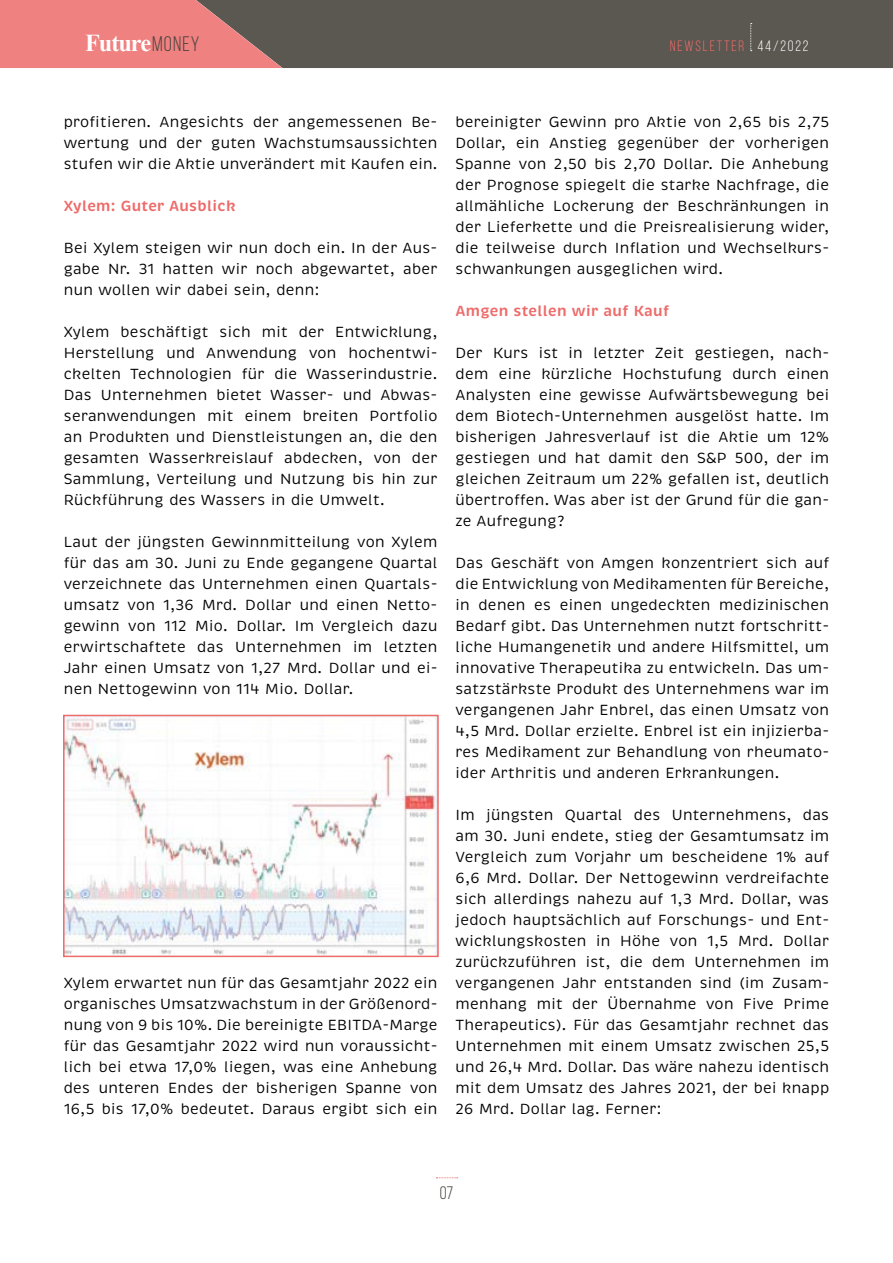
<style>
.page{position:relative;width:893px;height:1263px;background:#fff}
.page>*{position:absolute;margin:0;border:0;box-sizing:border-box;transform-origin:0 0}
.t1{font:700 24.3px "Times New Roman";letter-spacing:-.04em;color:#fff}
.t2{font:18px "Bebas Neue";color:#49443e}
.t3{font:15px/21px "Brevia";letter-spacing:.02em;color:#000;text-align:justify}
.t4{font:600 15px "Brevia";letter-spacing:.02em;color:#ed6b6a}
.t5{font:15px "Bebas Neue";letter-spacing:.12em;color:#ed6b6a}
.s1{font-family:"Bebas Neue";font-weight:400;font-size:21px;color:#49443e}
.s2{color:#fff}
</style>
<div class="page">
<svg style="left:436px;top:1177px;width:22px;height:1px"></svg>
<div style="left:282px;top:0;width:611px;height:68px;background:#5b5751"></div>
<svg style="left:0;top:0;width:282px;height:68px;background:#d87a79"></svg>
<svg style="left:750px;top:23px;width:2px;height:28px"></svg>
<img style="left:66px;top:718px;width:370px;height:236px">
<div style="left:63px;top:715px;width:376px;height:242px;border:2px solid #ed6b6a"></div>
<h1 class="t1" style="left:85px;top:26px;width:116px">Future<span class="s1">MONEY</span></h1>
<p class="t5" style="left:670px;top:37px;width:140px">NEWSLETTER <span class="s2">44/2022</span></p>
<p class="t3" style="left:64px;top:112px;width:375px">profitieren. Angesichts der angemessenen Be&shy;wertung und der guten Wachstumsaussichten stufen wir die Aktie unverändert mit Kaufen ein.</p>
<p class="t4" style="left:64px;top:197px;width:173px">Xylem: Guter Ausblick</p>
<p class="t3" style="left:64px;top:238px;width:375px">Bei Xylem steigen wir nun doch ein. In der Aus&shy;gabe Nr. 31 hatten wir noch abgewartet, aber nun wollen wir dabei sein, denn:</p>
<p class="t3" style="left:64px;top:322px;width:375px">Xylem beschäftigt sich mit der Entwicklung, Herstellung und Anwendung von hochentwi&shy;ckelten Technologien für die Wasserindustrie.<br>Das Unternehmen bietet Wasser- und Abwas&shy;seranwendungen mit einem breiten Portfolio an Produkten und Dienstleistungen an, die den gesamten Wasserkreislauf abdecken, von der Sammlung, Verteilung und Nutzung bis hin zur Rückführung des Wassers in die Umwelt.</p>
<p class="t3" style="left:64px;top:532px;width:375px">Laut der jüngsten Gewinnmitteilung von Xylem für das am 30. Juni zu Ende gegangene Quartal verzeichnete das Unternehmen einen Quartals&shy;umsatz von 1,36 Mrd. Dollar und einen Netto&shy;gewinn von 112 Mio. Dollar. Im Vergleich dazu erwirtschaftete das Unternehmen im letzten Jahr einen Umsatz von 1,27 Mrd. Dollar und ei&shy;nen Nettogewinn von 114 Mio. Dollar.</p>
<p class="t3" style="left:64px;top:973px;width:375px">Xylem erwartet nun für das Gesamtjahr 2022 ein organisches Umsatzwachstum in der Größenord&shy;nung von 9 bis 10%. Die bereinigte EBITDA-Marge für das Gesamtjahr 2022 wird nun voraussicht&shy;lich bei etwa 17,0% liegen, was eine Anhebung des unteren Endes der bisherigen Spanne von 16,5 bis 17,0% bedeutet. Daraus ergibt sich ein</p>
<p class="t3" style="left:455px;top:112px;width:375px">bereinigter Gewinn pro Aktie von 2,65 bis 2,75<br>Dollar, ein Anstieg gegenüber der vorherigen Spanne von 2,50 bis 2,70 Dollar. Die Anhebung der Prognose spiegelt die starke Nachfrage, die allmähliche Lockerung der Beschränkungen in der Lieferkette und die Preisrealisierung wider, die teilweise durch Inflation und Wechselkurs&shy;schwankungen ausgeglichen wird.</p>
<p class="t4" style="left:455px;top:302px;width:215px">Amgen stellen wir auf Kauf</p>
<p class="t3" style="left:455px;top:343px;width:375px">Der Kurs ist in letzter Zeit gestiegen, nach&shy;dem eine kürzliche Hochstufung durch einen Analysten eine gewisse Aufwärtsbewegung bei dem Biotech-Unternehmen ausgelöst hatte. Im bisherigen Jahresverlauf ist die Aktie um 12% gestiegen und hat damit den S&amp;P 500, der im gleichen Zeitraum um 22% gefallen ist, deutlich übertroffen. Was aber ist der Grund für die gan&shy;ze Aufregung?</p>
<p class="t3" style="left:455px;top:553px;width:375px">Das Geschäft von Amgen konzentriert sich auf die Entwicklung von Medikamenten für Bereiche, in denen es einen ungedeckten medizinischen Bedarf gibt. Das Unternehmen nutzt fortschritt&shy;liche Humangenetik und andere Hilfsmittel, um innovative Therapeutika zu entwickeln. Das um&shy;satzstärkste Produkt des Unternehmens war im vergangenen Jahr Enbrel, das einen Umsatz von 4,5 Mrd. Dollar erzielte. Enbrel ist ein injizierba&shy;res Medikament zur Behandlung von rheumato&shy;ider Arthritis und anderen Erkrankungen.</p>
<p class="t3" style="left:455px;top:805px;width:375px">Im jüngsten Quartal des Unternehmens, das am 30. Juni endete, stieg der Gesamtumsatz im Vergleich zum Vorjahr um bescheidene 1% auf 6,6 Mrd. Dollar. Der Nettogewinn verdreifachte sich allerdings nahezu auf 1,3 Mrd. Dollar, was jedoch hauptsächlich auf Forschungs- und Ent&shy;wicklungskosten in Höhe von 1,5 Mrd. Dollar zurückzuführen ist, die dem Unternehmen im vergangenen Jahr entstanden sind (im Zusam&shy;menhang mit der Übernahme von Five Prime Therapeutics). Für das Gesamtjahr rechnet das Unternehmen mit einem Umsatz zwischen 25,5 und 26,4 Mrd. Dollar. Das wäre nahezu identisch mit dem Umsatz des Jahres 2021, der bei knapp 26 Mrd. Dollar lag. Ferner:</p>
<p class="t2" style="left:440px;top:1183px;width:15px">07</p>
</div>
